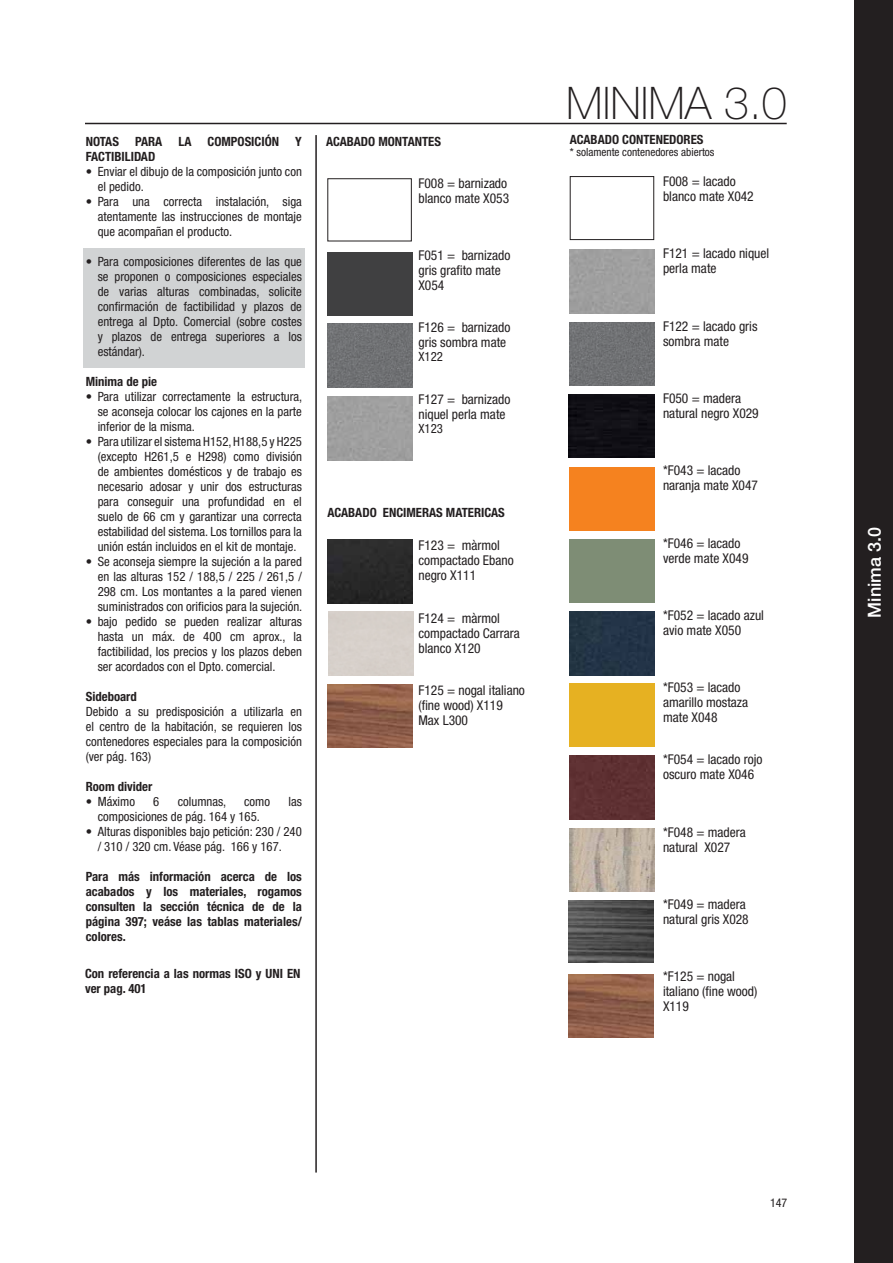
<style>
.page{position:relative;width:893px;height:1263px;background:#fff}
.page>*{position:absolute;margin:0;border:0;box-sizing:border-box;transform-origin:0 0}
.t1{font:100 45px "Helvetica Neue LT Std";color:#231f20}
.t2{font:500 18px "Helvetica Neue LT Std";color:#fff}
.t3{font:condensed 13.5px/15px "Helvetica Neue LT Std";color:#231f20}
.t4{font:condensed 12.75px/15px "Helvetica Neue LT Std";color:#231f20;text-align:justify}
.t5{font:700 condensed 12.75px/15px "Helvetica Neue LT Std";color:#231f20;text-align:justify}
.t6{font:condensed 12px "Helvetica Neue LT Std";color:#231f20}
.t7{font:condensed 11.25px "Helvetica Neue LT Std";color:#231f20}
</style>
<div class="page">
<hr style="left:85px;top:123px;width:702px;height:1px;background:#231f20">
<div style="left:855px;top:0;width:38px;height:1263px;background:#231f20"></div>
<hr style="left:315px;top:135px;width:2px;height:1038px;background:#231f20">
<div style="left:327px;top:540px;width:85px;height:64px;background:#292929"></div>
<div style="left:327px;top:178px;width:85px;height:63px;border:1px solid #231f20"></div>
<div style="left:327px;top:252px;width:85px;height:64px;background:#404041"></div>
<img style="left:327px;top:323px;width:85px;height:64px">
<div style="left:327px;top:396px;width:85px;height:64px;background:#9f9f9f"></div>
<img style="left:570px;top:829px;width:85px;height:63px">
<div style="left:570px;top:756px;width:85px;height:64px;background:#5f3133"></div>
<div style="left:570px;top:611px;width:85px;height:64px;background:#233447"></div>
<div style="left:570px;top:467px;width:85px;height:64px;background:#f5821f"></div>
<div style="left:570px;top:539px;width:85px;height:64px;background:#7e8d75"></div>
<div style="left:570px;top:684px;width:85px;height:63px;background:#e6b122"></div>
<div style="left:570px;top:176px;width:84px;height:64px;border:1px solid #231f20"></div>
<img style="left:570px;top:322px;width:85px;height:64px">
<div style="left:570px;top:250px;width:85px;height:64px;background:#9f9f9f"></div>
<img style="left:327px;top:685px;width:85px;height:63px">
<img style="left:568px;top:975px;width:85px;height:63px">
<div style="left:569px;top:394px;width:86px;height:63px;background:#100f15"></div>
<img style="left:569px;top:900px;width:85px;height:62px">
<div style="left:84px;top:248px;width:221px;height:120px;background:#d1d3d4"></div>
<p class="t5" style="left:86px;top:136px;width:35px">NOTAS</p>
<p class="t5" style="left:135px;top:136px;width:29px">PARA</p>
<p class="t5" style="left:178px;top:136px;width:14px">LA</p>
<p class="t5" style="left:208px;top:136px;width:73px">COMPOSICIÓN</p>
<p class="t5" style="left:295px;top:136px;width:8px">Y</p>
<p class="t5" style="left:86px;top:151px;width:71px">FACTIBILIDAD</p>
<p class="t4" style="left:98px;top:166px;width:206px;text-indent:-12px">• Enviar el dibujo de la composición junto con el pedido.</p>
<p class="t4" style="left:98px;top:196px;width:206px;text-indent:-12px">• Para una correcta instalación, siga atentamente las instrucciones de montaje que acompañan el producto.</p>
<p class="t4" style="left:98px;top:256px;width:206px;text-indent:-12px">• Para composiciones diferentes de las que se proponen o composiciones especiales de varias alturas combinadas, solicite confirmación de factibilidad y plazos de entrega al Dpto. Comercial (sobre costes y plazos de entrega superiores a los estándar).</p>
<p class="t5" style="left:86px;top:376px;width:73px">Minima de pie</p>
<p class="t4" style="left:98px;top:391px;width:206px;text-indent:-12px">• Para utilizar correctamente la estructura, se aconseja colocar los cajones en la parte inferior de la misma.</p>
<p class="t4" style="left:98px;top:436px;width:206px;text-indent:-12px">• Para utilizar el sistema H152, H188,5 y H225 (excepto H261,5 e H298) como división de ambientes domésticos y de trabajo es necesario adosar y unir dos estructuras para conseguir una profundidad en el suelo de 66 cm y garantizar una correcta estabilidad del sistema. Los tornillos para la unión están incluidos en el kit de montaje.</p>
<p class="t4" style="left:98px;top:556px;width:206px;text-indent:-12px">• Se aconseja siempre la sujeción a la pared en las alturas 152 / 188,5 / 225 / 261,5 / 298 cm. Los montantes a la pared vienen suministrados con orificios para la sujeción.</p>
<p class="t4" style="left:98px;top:616px;width:206px;text-indent:-12px">• bajo pedido se pueden realizar alturas hasta un máx. de 400 cm aprox., la factibilidad, los precios y los plazos deben ser acordados con el Dpto. comercial.</p>
<p class="t5" style="left:86px;top:691px;width:53px">Sideboard</p>
<p class="t4" style="left:86px;top:706px;width:218px">Debido a su predisposición a utilizarla en el centro de la habitación, se requieren los contenedores especiales para la composición (ver pág. 163)</p>
<p class="t5" style="left:86px;top:781px;width:68px">Room divider</p>
<p class="t4" style="left:86px;top:796px;width:51px">• Máximo</p>
<p class="t4" style="left:153px;top:796px;width:8px">6</p>
<p class="t4" style="left:178px;top:796px;width:50px">columnas,</p>
<p class="t4" style="left:244px;top:796px;width:27px">como</p>
<p class="t4" style="left:288px;top:796px;width:15px">las</p>
<p class="t4" style="left:98px;top:811px;width:164px">composiciones de pág. 164 y 165.</p>
<p class="t4" style="left:98px;top:826px;width:206px;text-indent:-12px">• Alturas disponibles bajo petición: 230 / 240 / 310 / 320 cm. Véase pág. 166 y 167.</p>
<p class="t5" style="left:86px;top:871px;width:218px">Para más información acerca de los acabados y los materiales, rogamos consulten la sección técnica de de la página 397; veáse las tablas materiales/ colores.</p>
<p class="t5" style="left:85px;top:967px;width:217px">Con referencia a las normas ISO y UNI EN ver pag. 401</p>
<h1 class="t1" style="left:566px;top:87px;width:222px">MINIMA 3.0</h1>
<p class="t5" style="left:326px;top:136px;width:116px">ACABADO MONTANTES</p>
<p class="t5" style="left:570px;top:134px;width:135px">ACABADO CONTENEDORES</p>
<p class="t7" style="left:570px;top:148px;width:146px">* solamente contenedores abiertos</p>
<p class="t3" style="left:418px;top:177px;width:92px">F008 = barnizado blanco mate X053</p>
<p class="t3" style="left:418px;top:249px;width:93px">F051 = barnizado gris grafito mate<br>X054</p>
<p class="t3" style="left:418px;top:322px;width:93px">F126 = barnizado gris sombra mate</p>
<p class="t4" style="left:418px;top:350px;width:26px">X122</p>
<p class="t3" style="left:418px;top:394px;width:93px">F127 = barnizado niquel perla mate</p>
<p class="t4" style="left:418px;top:423px;width:26px">X123</p>
<p class="t5" style="left:327px;top:506px;width:179px">ACABADO ENCIMERAS MATERICAS</p>
<p class="t3" style="left:418px;top:540px;width:97px">F123 = màrmol compactado Ebano negro X111</p>
<p class="t3" style="left:418px;top:612px;width:103px">F124 = màrmol compactado Carrara blanco X120</p>
<p class="t3" style="left:418px;top:684px;width:108px">F125 = nogal italiano (fine wood) X119<br>Max L300</p>
<p class="t3" style="left:663px;top:176px;width:92px">F008 = lacado blanco mate X042</p>
<p class="t3" style="left:663px;top:248px;width:108px">F121 = lacado niquel perla mate</p>
<p class="t3" style="left:663px;top:320px;width:96px">F122 = lacado gris sombra mate</p>
<p class="t3" style="left:663px;top:392px;width:97px">F050 = madera natural negro X029</p>
<p class="t3" style="left:663px;top:465px;width:97px">*F043 = lacado naranja mate X047</p>
<p class="t3" style="left:663px;top:537px;width:87px">*F046 = lacado verde mate X049</p>
<p class="t3" style="left:663px;top:609px;width:102px">*F052 = lacado azul avio mate X050</p>
<p class="t3" style="left:663px;top:682px;width:87px">*F053 = lacado amarillo mostaza mate X048</p>
<p class="t3" style="left:663px;top:754px;width:101px">*F054 = lacado rojo oscuro mate X046</p>
<p class="t3" style="left:663px;top:826px;width:84px">*F048 = madera natural X027</p>
<p class="t3" style="left:663px;top:898px;width:87px">*F049 = madera natural gris X028</p>
<p class="t3" style="left:663px;top:971px;width:96px">*F125 = nogal italiano (fine wood)<br>X119</p>
<p class="t6" style="left:770px;top:1198px;width:19px">147</p>
<h2 class="t2" style="left:868px;top:618px;width:92px;rotate:-90deg">Minima 3.0</h2>
</div>
